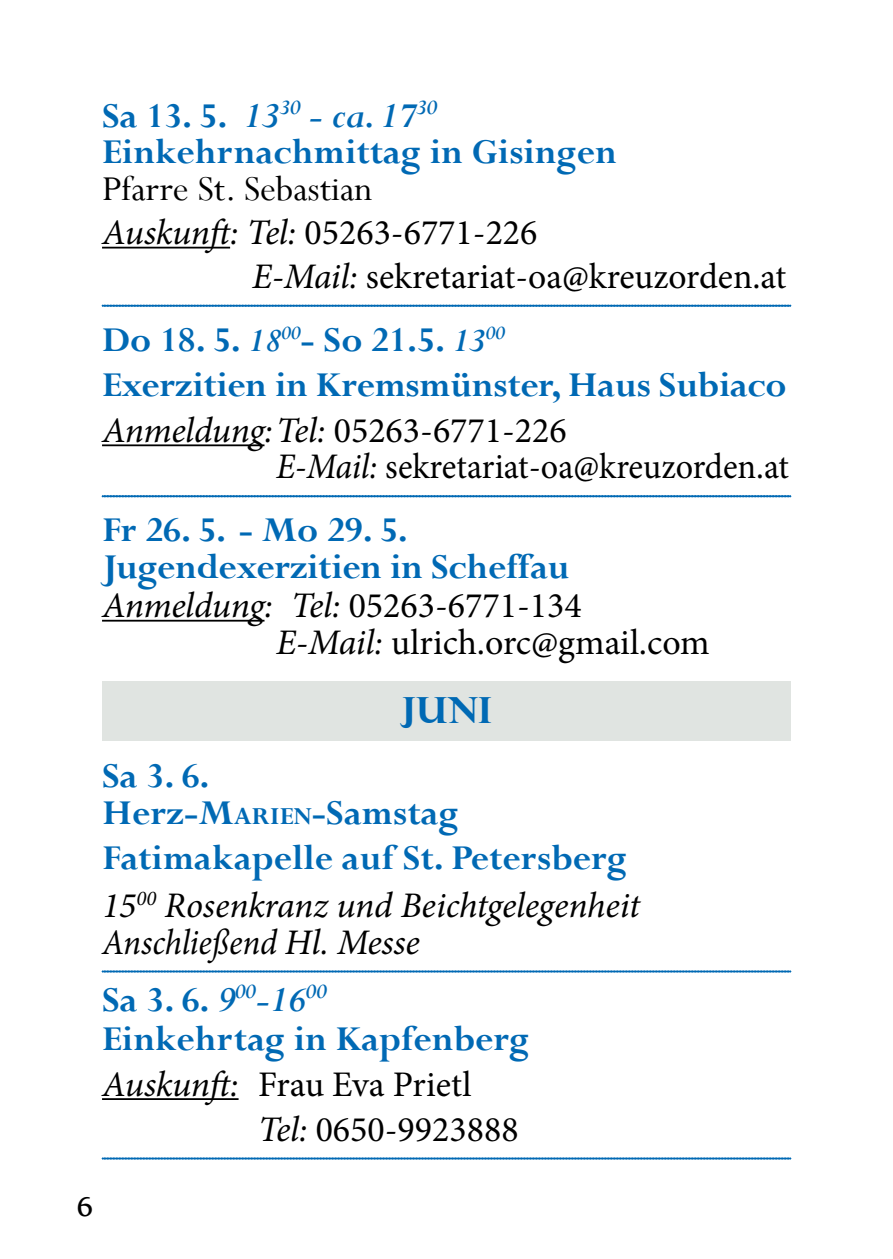
<style>
.page{position:relative;width:893px;height:1259px;background:#fff}
.page>*{position:absolute;margin:0;border:0;box-sizing:border-box;transform-origin:0 0}
.t1{font:700 39px/36.6px "Perpetua";color:#0069b4}
.t2{font:39px "Perpetua";color:#000}
.t3{font:36px/36.6px "Minion Pro";color:#000}
.t4{font:italic 36px/36.6px "Minion Pro";letter-spacing:-.005em;color:#000}
.t5{font:700 36px "Perpetua Titling";color:#0069b4}
.t6{font:33px "Nyala";color:#000}
.s1{font-style:italic}
.s2{font-style:italic;font-size:36px}
.s3{font-style:inherit}
.s4{font-size:27.3px}
</style>
<div class="page">
<hr style="left:102px;top:247px;width:128px;height:1px;background:#000">
<svg style="left:102px;top:305px;width:689px;height:1px"></svg>
<hr style="left:102px;top:444px;width:162px;height:2px;background:#000">
<svg style="left:102px;top:495px;width:689px;height:2px"></svg>
<hr style="left:102px;top:620px;width:162px;height:1px;background:#000">
<svg style="left:102px;top:970px;width:689px;height:2px"></svg>
<hr style="left:102px;top:1098px;width:137px;height:2px;background:#000">
<svg style="left:102px;top:1157px;width:689px;height:2px"></svg>
<div style="left:102px;top:681px;width:689px;height:59px;background:#e0e4e1"></div>
<p class="t1" style="left:102px;top:96px;width:516px">Sa 13. 5. <span class="s1">13</span><sup>30</sup> <span class="s1">- ca. 17</span><sup>30<br></sup>Einkehrnachmittag in Gisingen</p>
<p class="t2" style="left:102px;top:164px;width:272px">Pfarre St. Sebastian</p>
<p class="t3" style="left:252px;top:211px;width:536px;line-height:43.8px;text-indent:-150px"><span class="s1">Auskunft: Tel:</span> 05263-6771-226<br><span class="s1">E-Mail:</span> sekretariat-oa@kreuzorden.at</p>
<p class="t1" style="left:102px;top:316px;width:686px;line-height:45.6px">Do 18. 5. <span class="s2">18</span><sup>00</sup>- So 21.5. <span class="s2">13</span><sup>00<br></sup>Exerzitien in Kremsmünster, Haus Subiaco</p>
<p class="t3" style="left:276px;top:412px;width:514px;text-indent:-174px"><span class="s1">Anmeldung:Tel:</span> 05263-6771-226<br><span class="s1">E-Mail:</span> sekretariat-oa@kreuzorden.at</p>
<p class="t1" style="left:102px;top:510px;width:469px">Fr 26. 5. - Mo 29. 5.<br>Jugendexerzitien in Scheffau</p>
<p class="t3" style="left:276px;top:587px;width:435px;text-indent:-174px"><span class="s1">Anmeldung: Tel:</span> 05263-6771-134<br><span class="s1">E-Mail:</span> ulrich.orc@gmail.com</p>
<p class="t5" style="left:401px;top:688px;width:92px">Juni</p>
<p class="t1" style="left:102px;top:756px;width:358px">Sa 3. 6.<br>Herz-<span class="s3">M</span><span class="s4">ARIEN</span>-Samstag</p>
<p class="t1" style="left:102px;top:838px;width:526px">Fatimakapelle auf St. Petersberg</p>
<p class="t4" style="left:102px;top:887px;width:540px">15<sup>00</sup> Rosenkranz und Beichtgelegenheit<br>Anschließend Hl. Messe</p>
<p class="t1" style="left:102px;top:979px;width:429px;line-height:39.6px">Sa 3. 6. <span class="s1">9</span><sup>00</sup><span class="s1">-16</span><sup>00<br></sup>Einkehrtag in Kapfenberg</p>
<p class="t3" style="left:258px;top:1061px;width:262px;line-height:45.3px;text-indent:-156px"><span class="s1">Auskunft:</span> Frau Eva Prietl<br><span class="s1">Tel:</span> 0650-9923888</p>
<p class="t6" style="left:77px;top:1187px;width:18px">6</p>
</div>
